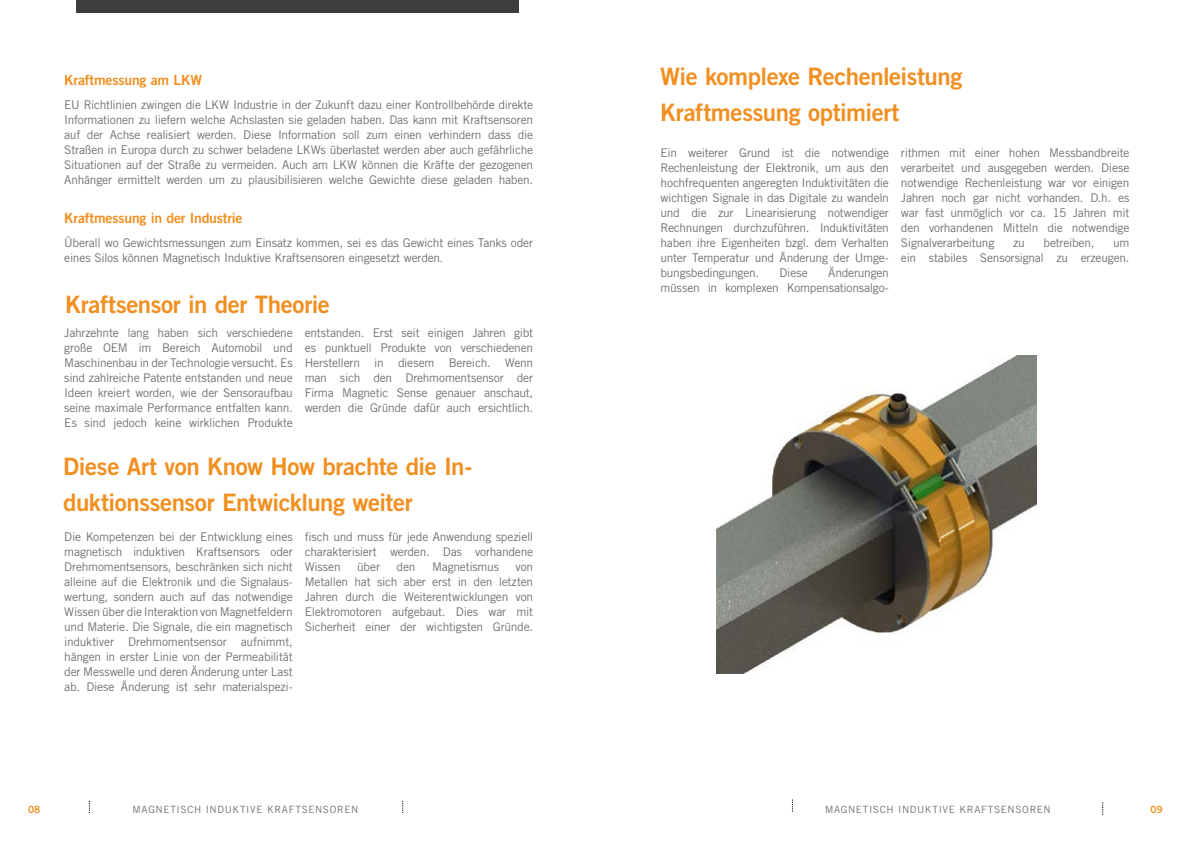
<style>
.page{position:relative;width:1191px;height:842px;background:#fff}
.page>*{position:absolute;margin:0;border:0;box-sizing:border-box;transform-origin:0 0}
.t1{font:24px/36px "Trade Gothic Bold Two";letter-spacing:-.02em;color:#f18f20}
.t2{font:14px "Trade Gothic Bold Two";letter-spacing:-.015em;color:#f18f20}
.t3{font:12px/15px "Trade Gothic";letter-spacing:-.02em;color:#76706f;text-align:justify}
.t4{font:10px "Trade Gothic";letter-spacing:.06em;color:#76706f}
.t5{font:10px "Trade Gothic Bold Two";color:#f18f20}
.s1{font-family:"Avenir Next LT Pro"}
</style>
<div class="page">
<div style="left:76px;top:0;width:443px;height:12px;background:#3c3d3d"></div>
<img style="left:717px;top:356px;width:319px;height:317px">
<p class="t2" style="left:64px;top:71px;width:139px">Kraftmessung am LKW</p>
<p class="t3" style="left:64px;top:97px;width:470px">EU Richtlinien zwingen die LKW Industrie in der Zukunft dazu einer Kontrollbehörde direkte Informationen zu liefern welche Achslasten sie geladen haben. Das kann mit Kraftsensoren auf der Achse realisiert werden. Diese Information soll zum einen verhindern dass die Straßen in Europa durch zu schwer beladene LKWs überlastet werden aber auch gefährliche Situationen auf der Straße zu vermeiden. Auch am LKW können die Kräfte der gezogenen Anhänger ermittelt werden um zu plausibilisieren welche Gewichte diese geladen haben.</p>
<p class="t2" style="left:64px;top:209px;width:180px">Kraftmessung in der Industrie</p>
<p class="t3" style="left:64px;top:235px;width:470px">Überall wo Gewichtsmessungen zum Einsatz kommen, sei es das Gewicht eines Tanks oder eines Silos können Magnetisch Induktive Kraftsensoren eingesetzt werden<span class="s1">.</span></p>
<h1 class="t1" style="left:65px;top:286px;width:266px">Kraftsensor in der Theorie</h1>
<p class="t3" style="left:64px;top:325px;width:230px">Jahrzehnte lang haben sich verschiedene große OEM im Bereich Automobil und Maschinenbau in der Technologie versucht. Es sind zahlreiche Patente entstanden und neue Ideen kreiert worden, wie der Sensoraufbau seine maximale Performance entfalten kann.<br>Es sind jedoch keine wirklichen Produkte</p>
<p class="t3" style="left:305px;top:325px;width:230px">entstanden. Erst seit einigen Jahren gibt es punktuell Produkte von verschiedenen Herstellern in diesem Bereich. Wenn man sich den Drehmomentsensor der Firma Magnetic Sense genauer anschaut, werden die Gründe dafür auch ersichtlich.</p>
<h1 class="t1" style="left:63px;top:448px;width:410px">Diese Art von Know How brachte die In&shy;duktionssensor Entwicklung weiter</h1>
<p class="t3" style="left:64px;top:529px;width:230px">Die Kompetenzen bei der Entwicklung eines magnetisch induktiven Kraftsensors oder Drehmomentsensors, beschränken sich nicht alleine auf die Elektronik und die Signalaus&shy;wertung, sondern auch auf das notwendige Wissen über die Interaktion von Magnetfeldern und Materie. Die Signale, die ein magnetisch induktiver Drehmomentsensor aufnimmt, hängen in erster Linie von der Permeabilität der Messwelle und deren Änderung unter Last ab. Diese Änderung ist sehr materialspezi-</p>
<p class="t3" style="left:305px;top:529px;width:230px">fisch und muss für jede Anwendung speziell charakterisiert werden. Das vorhandene Wissen</p>
<p class="t3" style="left:357px;top:559px;width:24px">über</p>
<p class="t3" style="left:396px;top:559px;width:20px">den</p>
<p class="t3" style="left:432px;top:559px;width:69px">Magnetismus</p>
<p class="t3" style="left:305px;top:559px;width:230px;text-indent:211px">von Metallen hat sich aber erst in den letzten Jahren durch die Weiterentwicklungen von Elektromotoren aufgebaut. Dies war mit Sicherheit einer der wichtigsten Gründe.</p>
<h1 class="t1" style="left:660px;top:58px;width:303px">Wie komplexe Rechenleistung<br>Kraftmessung optimiert</h1>
<p class="t3" style="left:660px;top:145px;width:230px">Ein weiterer Grund ist die notwendige Rechenleistung der Elektronik, um aus den hochfrequenten angeregten Induktivitäten die wichtigen Signale in das Digitale zu wandeln und die zur Linearisierung notwendiger Rechnungen durchzuführen. Induktivitäten haben ihre Eigenheiten bzgl. dem Verhalten unter Temperatur und Änderung der Umge&shy;bungsbedingungen.</p>
<p class="t3" style="left:901px;top:145px;width:230px">rithmen mit einer hohen Messbandbreite verarbeitet und ausgegeben werden. Diese notwendige Rechenleistung war vor einigen Jahren noch gar nicht vorhanden. D.h. es war fast unmöglich vor ca. 15 Jahren mit den vorhandenen Mitteln die notwendige Signalverarbeitung</p>
<p class="t3" style="left:1013px;top:235px;width:13px">zu</p>
<p class="t3" style="left:1043px;top:235px;width:52px">betreiben,</p>
<p class="t3" style="left:901px;top:235px;width:230px;text-align:right">um<br>ein stabiles Sensorsignal zu erzeugen.</p>
<p class="t3" style="left:660px;top:265px;width:230px;text-align:right">Änderungen<br>müssen in komplexen Kompensationsalgo-</p>
<p class="t3" style="left:779px;top:265px;width:30px">Diese</p>
<p class="t5" style="left:28px;top:803px;width:14px">08</p>
<p class="t4" style="left:133px;top:803px;width:227px">MAGNETISCH INDUKTIVE KRAFTSENSOREN</p>
<p class="t4" style="left:825px;top:803px;width:227px">MAGNETISCH INDUKTIVE KRAFTSENSOREN</p>
<p class="t5" style="left:1150px;top:803px;width:14px">09</p>
</div>
